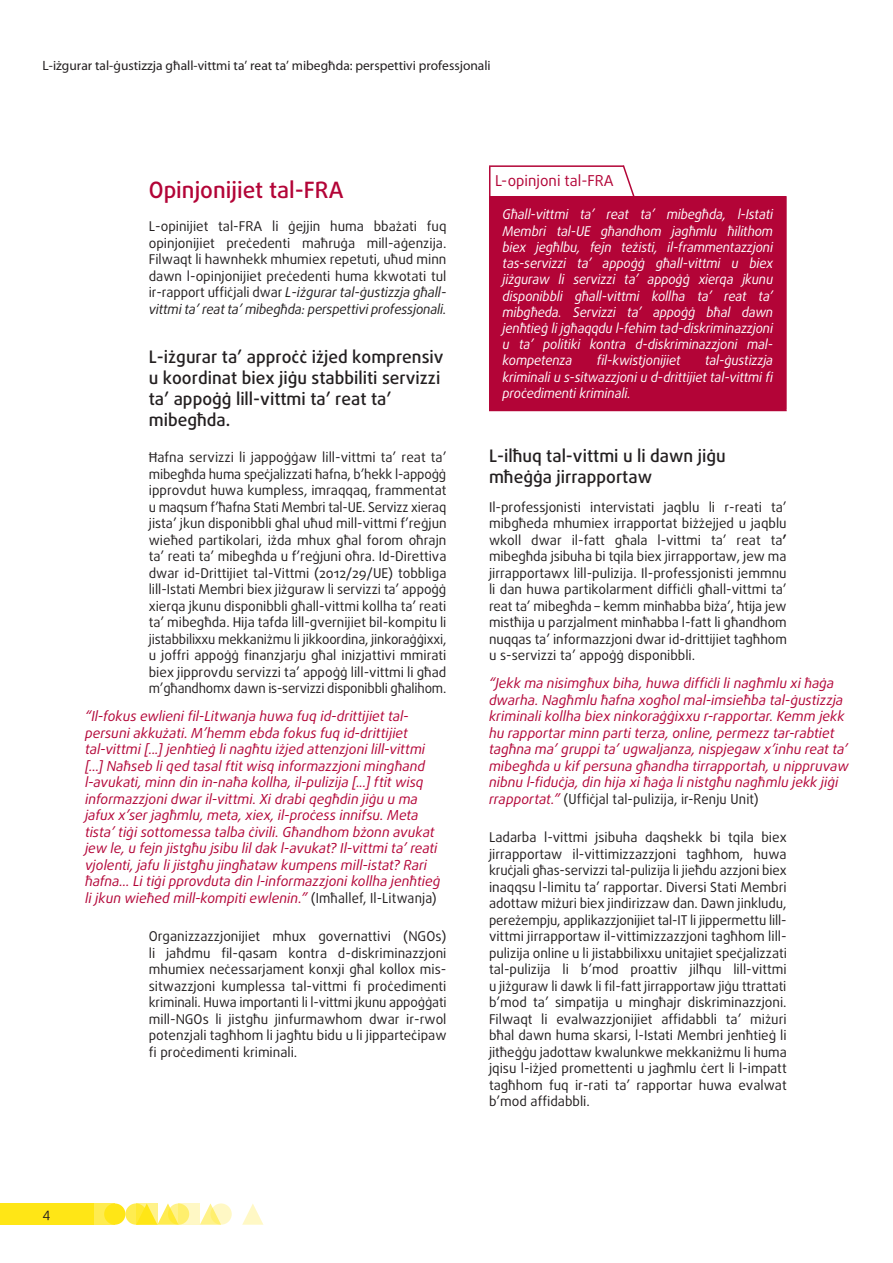
<style>
.page{position:relative;width:893px;height:1263px;background:#fff}
.page>*{position:absolute;margin:0;border:0;box-sizing:border-box;transform-origin:0 0}
.titles_h2{font:500 22.5px "Daxline Pro";color:#b30437}
.titles_h3{font:500 17.25px/20.7px "Daxline Pro";color:#231f20}
.opinion_header{font:15px "Daxline Pro";color:#b30437}
.quote_body{font:italic 13.8px/16.5px "Daxline Pro";color:#b30437}
.text_body{font:13.5px/16.5px "Daxline Pro";color:#231f20;text-align:justify}
.opinion_text{font:italic 13.5px/16.2px "Daxline Pro";letter-spacing:-.01em;color:#fff;text-align:justify;scale:.96 1}
.t1{font:13.5px "Myriad Pro";color:#231f20}
.s1{font-style:italic}
.s2{font-style:normal;color:#231f20}
.s3{font-weight:700}
</style>
<div class="page">
<svg style="left:125px;top:1203px;width:22px;height:22px"></svg>
<div style="left:94px;top:1203px;width:21px;height:22px;background:#ffec50"></div>
<div style="left:0;top:1203px;width:94px;height:22px;background:#ffe616"></div>
<svg style="left:200px;top:1203px;width:18px;height:22px"></svg>
<svg style="left:242px;top:1204px;width:21px;height:21px"></svg>
<div style="left:104px;top:1203px;width:21px;height:22px;background:#ffe616;border-radius:50%"></div>
<svg style="left:157px;top:1203px;width:18px;height:22px"></svg>
<svg style="left:168px;top:1203px;width:21px;height:22px"></svg>
<svg style="left:210px;top:1203px;width:22px;height:22px"></svg>
<svg style="left:136px;top:1203px;width:21px;height:22px"></svg>
<svg style="left:179px;top:1203px;width:21px;height:22px"></svg>
<div style="left:490px;top:196px;width:296px;height:214px;background:#b30437"></div>
<svg style="left:489px;top:167px;width:1px;height:29px"></svg>
<hr style="left:489px;top:165px;width:135px;height:2px;background:#b30437">
<hr style="left:489px;top:196px;width:1px;height:214px;background:#b30437">
<hr style="left:489px;top:410px;width:135px;height:1px;background:#b30437">
<hr style="left:624px;top:410px;width:163px;height:1px;background:#b30437">
<hr style="left:785px;top:196px;width:2px;height:214px;background:#b30437">
<svg style="left:621px;top:165px;width:14px;height:31px"></svg>
<p class="t1" style="left:43px;top:57px;width:450px">L-iżgurar tal-ġustizzja għall-vittmi ta’ reat ta’ mibegħda: perspettivi professjonali</p>
<p class="titles_h2" style="left:149px;top:175px;width:196px">Opinjonijiet tal-FRA</p>
<p class="text_body" style="left:149px;top:218px;width:299px">L-opinijiet tal-FRA li ġejjin huma bbażati fuq opinjonijiet preċedenti maħruġa mill-aġenzija.<br>Filwaqt li hawnhekk mhumiex repetuti, uħud minn dawn l-opinjonijiet preċedenti huma kkwotati tul ir-rapport uffiċjali dwar <span class="s1">L-iżgurar tal-ġustizzja għall&shy;vittmi ta’ reat ta’ mibegħda: perspettivi professjonali.</span></p>
<p class="titles_h3" style="left:149px;top:347px;width:296px">L-iżgurar ta’ approċċ iżjed komprensiv u koordinat biex jiġu stabbiliti servizzi ta’ appoġġ lill-vittmi ta’ reat ta’ mibegħda.</p>
<p class="text_body" style="left:149px;top:449px;width:299px">Ħafna servizzi li jappoġġaw lill-vittmi ta’ reat ta’ mibegħda huma speċjalizzati ħafna, b’hekk l-appoġġ ipprovdut huwa kumpless, imraqqaq, frammentat u maqsum f’ħafna Stati Membri tal-UE. Servizz xieraq jista’ jkun disponibbli għal uħud mill-vittmi f’reġjun wieħed partikolari, iżda mhux għal forom oħrajn ta’ reati ta’ mibegħda u f’reġjuni oħra. Id-Direttiva dwar id-Drittijiet tal-Vittmi (2012/29/UE) tobbliga lill-Istati Membri biex jiżguraw li servizzi ta’ appoġġ xierqa jkunu disponibbli għall-vittmi kollha ta’ reati ta’ mibegħda. Hija tafda lill-gvernijiet bil-kompitu li jistabbilixxu mekkaniżmu li jikkoordina, jinkoraġġixxi, u joffri appoġġ finanzjarju għal inizjattivi mmirati biex jipprovdu servizzi ta’ appoġġ lill-vittmi li għad m’għandhomx dawn is-servizzi disponibbli għalihom.</p>
<p class="quote_body" style="left:85px;top:708px;width:357px">“Il-fokus ewlieni fil-Litwanja huwa fuq id-drittijiet tal&shy;persuni akkużati. M’hemm ebda fokus fuq id-drittijiet tal-vittmi [...] jenħtieġ li nagħtu iżjed attenzjoni lill-vittmi [...] Naħseb li qed tasal ftit wisq informazzjoni mingħand l-avukati, minn din in-naħa kollha, il-pulizija [...] ftit wisq informazzjoni dwar il-vittmi. Xi drabi qegħdin jiġu u ma jafux x’ser jagħmlu, meta, xiex, il-proċess innifsu. Meta tista’ tiġi sottomessa talba ċivili. Għandhom bżonn avukat jew le, u fejn jistgħu jsibu lil dak l-avukat? Il-vittmi ta’ reati vjolenti, jafu li jistgħu jingħataw kumpens mill-istat? Rari ħafna... Li tiġi pprovduta din l-informazzjoni kollha jenħtieġ li jkun wieħed mill-kompiti ewlenin.” <span class="s2">(Imħallef, Il-Litwanja)</span></p>
<p class="text_body" style="left:149px;top:928px;width:299px">Organizzazzjonijiet mhux governattivi (NGOs) li jaħdmu fil-qasam kontra d-diskriminazzjoni mhumiex neċessarjament konxji għal kollox mis&shy;sitwazzjoni kumplessa tal-vittmi fi proċedimenti kriminali. Huwa importanti li l-vittmi jkunu appoġġati mill-NGOs li jistgħu jinfurmawhom dwar ir-rwol potenzjali tagħhom li jagħtu bidu u li jipparteċipaw fi proċedimenti kriminali.</p>
<p class="text_body" style="left:43px;top:1205px;width:9px">4</p>
<p class="opinion_header" style="left:495px;top:171px;width:120px">L-opinjoni tal-FRA</p>
<p class="opinion_text" style="left:502px;top:207px;width:283px">Għall-vittmi ta’ reat ta’ mibegħda, l-Istati Membri tal-UE għandhom jagħmlu ħilithom biex jegħlbu, fejn teżisti, il-frammentazzjoni tas-servizzi ta’ appoġġ għall-vittmi u biex jiżguraw li servizzi ta’ appoġġ xierqa jkunu disponibbli għall-vittmi kollha ta’ reat ta’ mibgħeda. Servizzi ta’ appoġġ bħal dawn jenħtieġ li jgħaqqdu l-fehim tad-diskriminazzjoni u ta’ politiki kontra d-diskriminazzjoni mal&shy;kompetenza</p>
<p class="opinion_text" style="left:597px;top:352px;width:89px">fil-kwistjonijiet</p>
<p class="opinion_text" style="left:502px;top:352px;width:284px;text-indent:202px">tal-ġustizzja kriminali u s-sitwazzjoni u d-drittijiet tal-vittmi fi proċedimenti kriminali.</p>
<p class="titles_h3" style="left:489px;top:446px;width:238px">L-ilħuq tal-vittmi u li dawn jiġu mħeġġa jirrapportaw</p>
<p class="text_body" style="left:489px;top:499px;width:299px">Il-professjonisti intervistati jaqblu li r-reati ta’ mibgħeda mhumiex irrapportat biżżejjed u jaqblu wkoll dwar il-fatt għala l-vittmi ta’ reat ta<span class="s3">’ </span>mibegħda jsibuha bi tqila biex jirrapportaw, jew ma jirrapportawx lill-pulizija. Il-professjonisti jemmnu li dan huwa partikolarment diffiċli għall-vittmi ta’ reat ta’ mibegħda – kemm minħabba biża’, ħtija jew mistħija u parzjalment minħabba l-fatt li għandhom nuqqas ta’ informazzjoni dwar id-drittijiet tagħhom u s-servizzi ta’ appoġġ disponibbli.</p>
<p class="quote_body" style="left:489px;top:675px;width:361px">“Jekk ma nisimgħux biha, huwa diffiċli li nagħmlu xi ħaġa dwarha. Nagħmlu ħafna xogħol mal-imsieħba tal-ġustizzja kriminali kollha biex ninkoraġġixxu r-rapportar. Kemm jekk hu rapportar minn parti terza, online, permezz tar-rabtiet tagħna ma’ gruppi ta’ ugwaljanza, nispjegaw x’inhu reat ta’ mibegħda u kif persuna għandha tirrapportah, u nippruvaw nibnu l-fiduċja, din hija xi ħaġa li nistgħu nagħmlu jekk jiġi rrapportat.” <span class="s2">(Uffiċjal tal-pulizija, ir-Renju Unit)</span></p>
<p class="text_body" style="left:489px;top:829px;width:299px">Ladarba l-vittmi jsibuha daqshekk bi tqila biex jirrapportaw il-vittimizzazzjoni tagħhom, huwa kruċjali għas-servizzi tal-pulizija li jieħdu azzjoni biex inaqqsu l-limitu ta’ rapportar. Diversi Stati Membri adottaw miżuri biex jindirizzaw dan. Dawn jinkludu, pereżempju, applikazzjonijiet tal-IT li jippermettu lill&shy;vittmi jirrapportaw il-vittimizzazzjoni tagħhom lill&shy;pulizija online u li jistabbilixxu unitajiet speċjalizzati tal-pulizija li b’mod proattiv jilħqu lill-vittmi u jiżguraw li dawk li fil-fatt jirrapportaw jiġu ttrattati b’mod ta’ simpatija u mingħajr diskriminazzjoni.<br>Filwaqt li evalwazzjonijiet affidabbli ta’ miżuri bħal dawn huma skarsi, l-Istati Membri jenħtieġ li jitħeġġu jadottaw kwalunkwe mekkaniżmu li huma jqisu l-iżjed promettenti u jagħmlu ċert li l-impatt tagħhom fuq ir-rati ta’ rapportar huwa evalwat b’mod affidabbli.</p>
</div>
